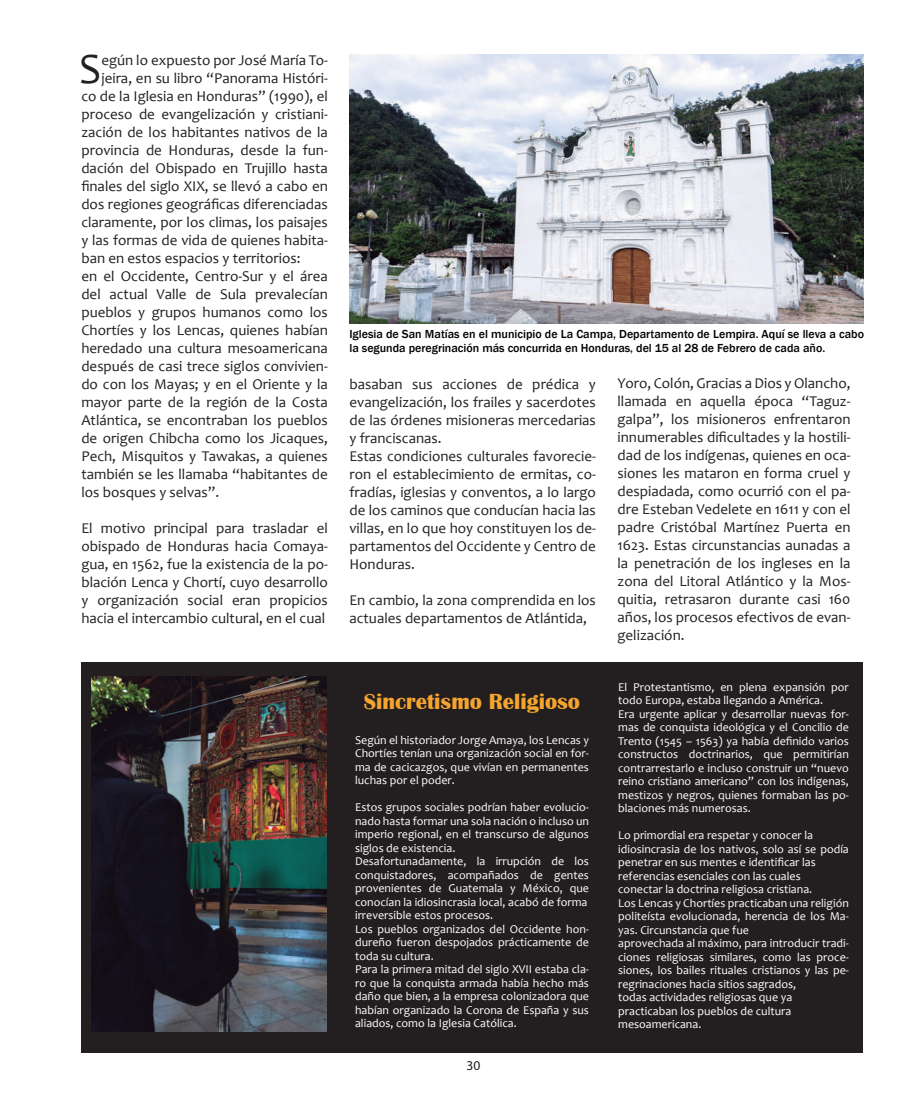
<style>
.page{position:relative;width:918px;height:1107px;background:#fff}
.page>*{position:absolute;margin:0;border:0;box-sizing:border-box;transform-origin:0 0}
.t1{font:43.35px "Candara";color:#231f20}
.t2{font:700 22.5px "Britannic";color:#f5a42f}
.t3{font:15px/18px "Candara";color:#231f20;text-align:justify}
.t4{font:13.5px "Myriad Pro";color:#231f20}
.t5{font:12px/13.5px "Candara";color:#fff}
.t6{font:500 12px/13.5px "Franklin Gothic";color:#000}
</style>
<div class="page">
<div style="left:81px;top:663px;width:782px;height:390px;background:#231f20"></div>
<img style="left:91px;top:677px;width:235px;height:354px">
<img style="left:350px;top:54px;width:514px;height:270px">
<h1 class="t1" style="left:79px;top:42px;width:24px">S</h1>
<p class="t3" style="left:101px;top:51px;width:228px">egún lo expuesto por José María To-</p>
<p class="t3" style="left:101px;top:69px;width:228px">jeira, en su libro “Panorama Históri-</p>
<p class="t3" style="left:81px;top:87px;width:248px">co de la Iglesia en Honduras” (1990), el</p>
<p class="t3" style="left:81px;top:105px;width:248px">proceso de evangelización y cristiani-</p>
<p class="t3" style="left:81px;top:123px;width:248px">zación de los habitantes nativos de la</p>
<p class="t3" style="left:81px;top:141px;width:248px">provincia de Honduras, desde la fun-</p>
<p class="t3" style="left:81px;top:159px;width:248px">dación del Obispado en Trujillo hasta</p>
<p class="t3" style="left:81px;top:177px;width:248px">finales del siglo XIX, se llevó a cabo en</p>
<p class="t3" style="left:81px;top:195px;width:248px">dos regiones geográficas diferenciadas</p>
<p class="t3" style="left:81px;top:213px;width:248px">claramente, por los climas, los paisajes</p>
<p class="t3" style="left:81px;top:231px;width:248px">y las formas de vida de quienes habita-</p>
<p class="t3" style="left:81px;top:249px;width:221px">ban en estos espacios y territorios:</p>
<p class="t3" style="left:81px;top:267px;width:248px">en el Occidente, Centro-Sur y el área</p>
<p class="t3" style="left:81px;top:285px;width:248px">del actual Valle de Sula prevalecían</p>
<p class="t3" style="left:81px;top:303px;width:248px">pueblos y grupos humanos como los</p>
<p class="t3" style="left:81px;top:321px;width:248px">Chortíes y los Lencas, quienes habían</p>
<p class="t3" style="left:81px;top:339px;width:248px">heredado una cultura mesoamericana</p>
<p class="t3" style="left:81px;top:357px;width:248px">después de casi trece siglos convivien-</p>
<p class="t3" style="left:81px;top:375px;width:248px">do con los Mayas; y en el Oriente y la</p>
<p class="t3" style="left:81px;top:393px;width:248px">mayor parte de la región de la Costa</p>
<p class="t3" style="left:81px;top:411px;width:248px">Atlántica, se encontraban los pueblos</p>
<p class="t3" style="left:81px;top:429px;width:248px">de origen Chibcha como los Jicaques,</p>
<p class="t3" style="left:81px;top:447px;width:248px">Pech, Misquitos y Tawakas, a quienes</p>
<p class="t3" style="left:81px;top:465px;width:248px">también se les llamaba “habitantes de</p>
<p class="t3" style="left:81px;top:483px;width:139px">los bosques y selvas”.</p>
<p class="t3" style="left:81px;top:519px;width:248px">El motivo principal para trasladar el obispado de Honduras hacia Comaya&shy;gua, en 1562, fue la existencia de la po&shy;blación Lenca y Chortí, cuyo desarrollo y organización social eran propicios hacia el intercambio cultural, en el cual</p>
<p class="t6" style="left:349px;top:328px;width:516px">Iglesia de San Matías en el municipio de La Campa, Departamento de Lempira. Aquí se lleva a cabo la segunda peregrinación más concurrida en Honduras, del 15 al 28 de Febrero de cada año.</p>
<p class="t3" style="left:349px;top:375px;width:248px;text-align:left">basaban sus acciones de prédica y evangelización, los frailes y sacerdotes de las órdenes misioneras mercedarias y franciscanas.<br>Estas condiciones culturales favorecie&shy;ron el establecimiento de ermitas, co&shy;fradías, iglesias y conventos, a lo largo de los caminos que conducían hacia las villas, en lo que hoy constituyen los de&shy;partamentos del Occidente y Centro de Honduras.</p>
<p class="t3" style="left:349px;top:591px;width:248px">En cambio, la zona comprendida en los actuales departamentos de Atlántida,</p>
<h2 class="t2" style="left:364px;top:689px;width:218px">Sincretismo Religioso</h2>
<p class="t5" style="left:355px;top:733px;width:235px;text-align:justify">Según el historiador Jorge Amaya, los Lencas y Chortíes tenían una organización social en for&shy;ma de cacicazgos, que vivían en permanentes luchas por el poder.</p>
<p class="t5" style="left:355px;top:801px;width:235px">Estos grupos sociales podrían haber evolucio&shy;nado hasta formar una sola nación o incluso un imperio regional, en el transcurso de algunos siglos de existencia.<br>Desafortunadamente, la irrupción de los conquistadores, acompañados de gentes provenientes de Guatemala y México, que conocían la idiosincrasia local, acabó de forma irreversible estos procesos.<br>Los pueblos organizados del Occidente hon&shy;dureño fueron despojados prácticamente de toda su cultura.<br>Para la primera mitad del siglo XVII estaba cla&shy;ro que la conquista armada había hecho más daño que bien, a la empresa colonizadora que habían organizado la Corona de España y sus aliados, como la Iglesia Católica.</p>
<p class="t4" style="left:467px;top:1057px;width:15px">30</p>
<p class="t3" style="left:618px;top:374px;width:235px">Yoro, Colón, Gracias a Dios y Olancho, llamada en aquella época “Taguz&shy;galpa”, los misioneros enfrentaron innumerables dificultades y la hostili&shy;dad de los indígenas, quienes en oca&shy;siones les mataron en forma cruel y despiadada, como ocurrió con el pa&shy;dre Esteban Vedelete en 1611 y con el padre Cristóbal Martínez Puerta en 1623. Estas circunstancias aunadas a la penetración de los ingleses en la zona del Litoral Atlántico y la Mos&shy;quitia, retrasaron durante casi 160 años, los procesos efectivos de evan&shy;gelización.</p>
<p class="t5" style="left:618px;top:680px;width:232px">El Protestantismo, en plena expansión por todo Europa, estaba llegando a América.<br>Era urgente aplicar y desarrollar nuevas for&shy;mas de conquista ideológica y el Concilio de Trento (1545 – 1563) ya había definido varios constructos doctrinarios, que permitirían contrarrestarlo e incluso construir un “nuevo reino cristiano americano” con los indígenas, mestizos y negros, quienes formaban las po&shy;blaciones más numerosas.</p>
<p class="t5" style="left:618px;top:829px;width:232px">Lo primordial era respetar y conocer la idiosincrasia de los nativos, solo así se podía penetrar en sus mentes e identificar las referencias esenciales con las cuales<br>conectar la doctrina religiosa cristiana.<br>Los Lencas y Chortíes practicaban una religión politeísta evolucionada, herencia de los Ma&shy;yas. Circunstancia que fue<br>aprovechada al máximo, para introducir tradi&shy;ciones religiosas similares, como las proce&shy;siones, los bailes rituales cristianos y las pe&shy;regrinaciones hacia sitios sagrados,<br>todas actividades religiosas que ya practicaban los pueblos de cultura mesoamericana.</p>
</div>
